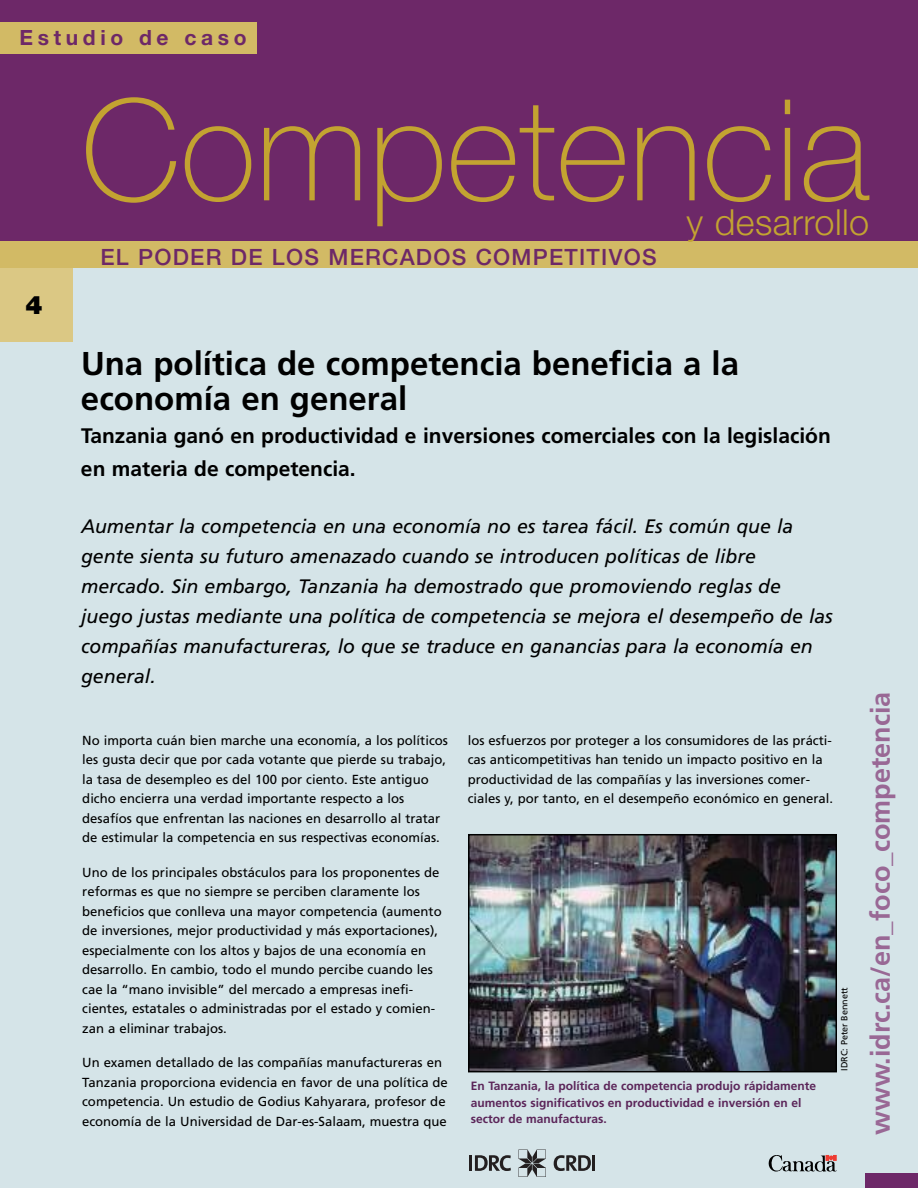
<style>
.page{position:relative;width:918px;height:1188px;background:#fff}
.page>*{position:absolute;margin:0;border:0;box-sizing:border-box;transform-origin:0 0}
.t1{font:100 141px "Helvetica Neue";color:#c3a331}
.t2{font:300 36px "Helvetica Neue";letter-spacing:.01em;color:#c3a331}
.t3{font:700 33px/34.5px "Frutiger";color:#000}
.t4{font:700 27px "Frutiger";color:#996895}
.t5{font:900 25.5px "Helvetica Neue";color:#000}
.t6{font:500 22.5px "Helvetica Neue";letter-spacing:.055em;color:#6d2868}
.t7{font:700 21px/33px "Frutiger";color:#000}
.t8{font:700 21px "Helvetica Neue";letter-spacing:.22em;color:#6d2868}
.t9{font:italic 19.5px/30px "Frutiger";color:#000}
.t10{font:13.2px/19.5px "Frutiger";color:#000}
.t11{font:700 12px/16.5px "Frutiger";color:#5b2559}
.t12{font:9px "Frutiger";color:#000}
</style>
<div class="page">
<div style="left:0;top:2px;width:918px;height:1186px;background:#d5e4e8"></div>
<div style="left:0;top:266px;width:72px;height:76px;background:#dbc884"></div>
<div style="left:866px;top:1174px;width:52px;height:14px;background:#6d2868"></div>
<hr style="left:469px;top:1155px;width:3px;height:16px;background:#231f20">
<svg style="left:475px;top:1155px;width:36px;height:16px"></svg>
<svg style="left:554px;top:1155px;width:37px;height:16px"></svg>
<hr style="left:592px;top:1155px;width:3px;height:16px;background:#231f20">
<svg style="left:518px;top:1150px;width:28px;height:27px"></svg>
<svg style="left:768px;top:1155px;width:69px;height:17px"></svg>
<div style="left:0;top:0;width:918px;height:253px;background:#6d2868"></div>
<div style="left:0;top:241px;width:918px;height:27px;background:#d2ba65"></div>
<div style="left:0;top:23px;width:257px;height:31px;background:#d2ba65"></div>
<img style="left:471px;top:837px;width:363px;height:232px">
<div style="left:468px;top:834px;width:369px;height:238px;border:2px solid #000"></div>
<h3 class="t8" style="left:20px;top:30px;width:229px">Estudio de caso</h3>
<h1 class="t1" style="left:81px;top:100px;width:790px">Competencia</h1>
<h2 class="t2" style="left:686px;top:210px;width:184px">y desarrollo</h2>
<h3 class="t5" style="left:26px;top:296px;width:19px">4</h3>
<h3 class="t6" style="left:100px;top:249px;width:558px">EL PODER DE LOS MERCADOS COMPETITIVOS</h3>
<h3 class="t3" style="left:81px;top:349px;width:660px">Una política de competencia beneficia a la economía en general</h3>
<h3 class="t7" style="left:81px;top:421px;width:751px">Tanzania ganó en productividad e inversiones comerciales con la legislación en materia de competencia.</h3>
<p class="t9" style="left:81px;top:513px;width:753px">Aumentar la competencia en una economía no es tarea fácil. Es común que la gente sienta su futuro amenazado cuando se introducen políticas de libre mercado. Sin embargo, Tanzania ha demostrado que promoviendo reglas de juego justas mediante una política de competencia se mejora el desempeño de las compañías manufactureras, lo que se traduce en ganancias para la economía en general.</p>
<p class="t10" style="left:82px;top:731px;width:367px">No importa cuán bien marche una economía, a los políticos les gusta decir que por cada votante que pierde su trabajo, la tasa de desempleo es del 100 por ciento. Este antiguo dicho encierra una verdad importante respecto a los desafíos que enfrentan las naciones en desarrollo al tratar de estimular la competencia en sus respectivas economías.</p>
<p class="t10" style="left:82px;top:863px;width:361px">Uno de los principales obstáculos para los proponentes de reformas es que no siempre se perciben claramente los beneficios que conlleva una mayor competencia (aumento de inversiones, mejor productividad y más exportaciones), especialmente con los altos y bajos de una economía en desarrollo. En cambio, todo el mundo percibe cuando les cae la “mano invisible” del mercado a empresas inefi&shy;cientes, estatales o administradas por el estado y comien&shy;zan a eliminar trabajos.</p>
<p class="t10" style="left:82px;top:1054px;width:367px">Un examen detallado de las compañías manufactureras en Tanzania proporciona evidencia en favor de una política de competencia. Un estudio de Godius Kahyarara, profesor de economía de la Universidad de Dar-es-Salaam, muestra que</p>
<p class="t10" style="left:468px;top:731px;width:367px">los esfuerzos por proteger a los consumidores de las prácti&shy;cas anticompetitivas han tenido un impacto positivo en la productividad de las compañías y las inversiones comer&shy;ciales y, por tanto, en el desempeño económico en general.</p>
<p class="t11" style="left:471px;top:1079px;width:347px">En Tanzania, la política de competencia produjo rápidamente aumentos significativos en productividad e inversión en el sector de manufacturas.</p>
<p class="t12" style="left:841px;top:1071px;width:85px;rotate:-90deg">IDRC: Peter Bennett</p>
<h3 class="t4" style="left:870px;top:1135px;width:445px;rotate:-90deg">www.idrc.ca/en_foco_competencia</h3>
</div>
